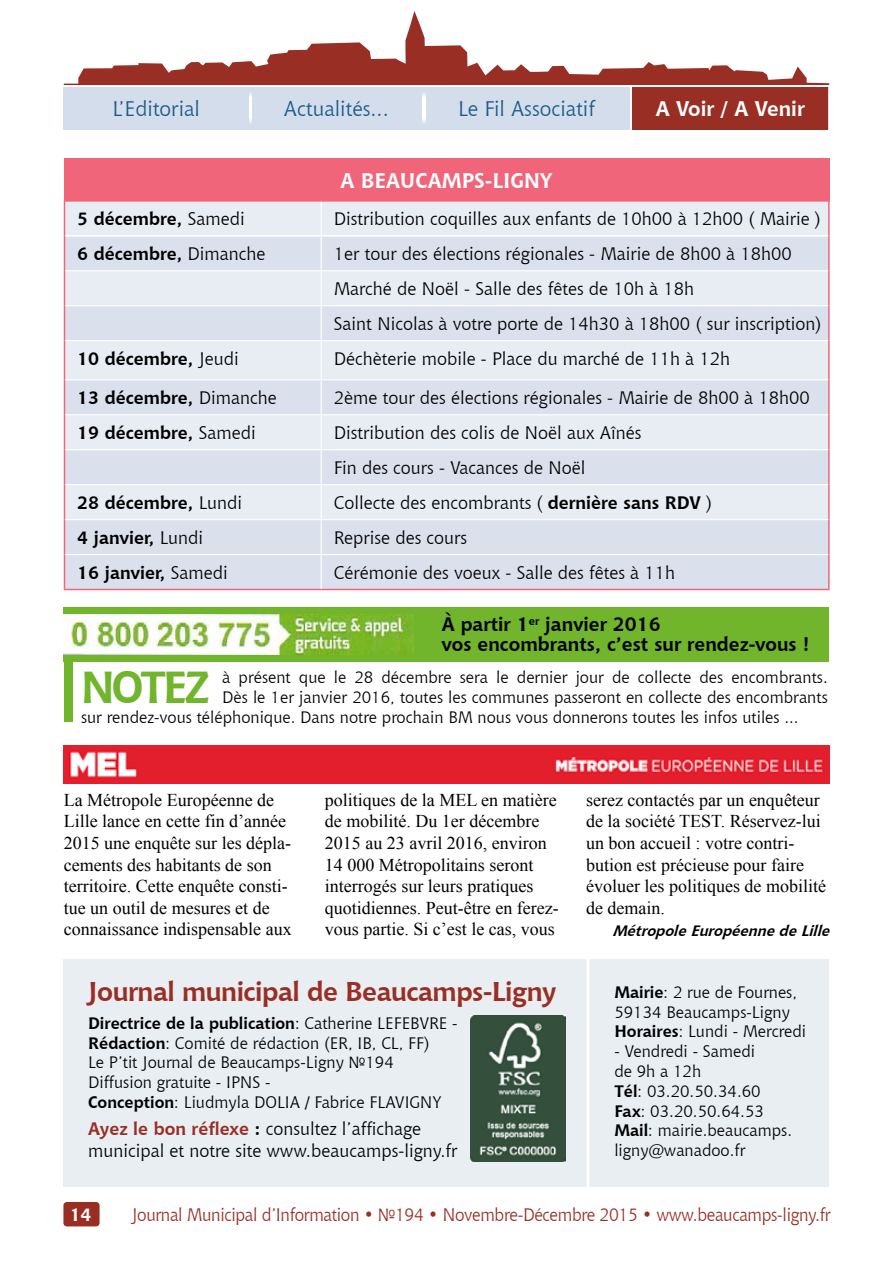
<style>
.page{position:relative;width:893px;height:1263px;background:#fff}
.page>*{position:absolute;margin:0;border:0;box-sizing:border-box;transform-origin:0 0}
.t1{font:700 44.55px "Chianti BT";color:#70b52c}
.t2{font:700 27px "Chianti BT";letter-spacing:-.02em;color:#992f24}
.t3{font:21px "Chianti BT";color:#1c5a85}
.t4{font:700 21px "Chianti BT";color:#fff}
.t5{font:700 19.5px/19.5px "Chianti BT";color:#000}
.t6{font:18px/21.6px "Times New Roman";color:#000}
.t7{font:18px/35px "Chianti BT";color:#000}
.t8{font:700 18px "Chianti BT";color:#000}
.t9{font:18px "Chianti BT";letter-spacing:-.02em;color:#992f24;scale:.95 1}
.t10{font:700 18px "Chianti BT";color:#fff}
.t11{font:16.5px/19.8px "Chianti BT";color:#000}
.t12{font:italic 700 15px "Chianti BT";color:#000}
.s1{font-weight:400}
.s2{font-weight:700}
.s3{font-weight:700;color:#992f24}
</style>
<div class="page">
<svg style="left:64px;top:11px;width:765px;height:74px"></svg>
<div style="left:63px;top:1202px;width:37px;height:24px;background:#992f24;border-radius:3px"></div>
<div style="left:63px;top:87px;width:566px;height:43px;background:#d4ddeb"></div>
<div style="left:64px;top:959px;width:765px;height:227px;background:#e9eef3"></div>
<div style="left:632px;top:87px;width:196px;height:43px;background:#992f24"></div>
<svg style="left:249px;top:93px;width:3px;height:30px"></svg>
<svg style="left:423px;top:93px;width:2px;height:30px"></svg>
<div style="left:64px;top:158px;width:765px;height:43px;background:#f1657a"></div>
<div style="left:65px;top:202px;width:763px;height:33px;background:#e8ecf3"></div>
<svg style="left:65px;top:237px;width:763px;height:352px;background:#dfe5ef"></svg>
<hr style="left:64px;top:200px;width:257px;height:2px;background:#f1657a">
<hr style="left:64px;top:202px;width:1px;height:34px;background:#f1657a">
<hr style="left:321px;top:200px;width:509px;height:2px;background:#f1657a">
<hr style="left:828px;top:202px;width:2px;height:34px;background:#f1657a">
<hr style="left:64px;top:236px;width:1px;height:35px;background:#f1657a">
<hr style="left:828px;top:236px;width:2px;height:35px;background:#f1657a">
<hr style="left:64px;top:271px;width:1px;height:35px;background:#f1657a">
<hr style="left:828px;top:271px;width:2px;height:35px;background:#f1657a">
<hr style="left:64px;top:306px;width:1px;height:35px;background:#f1657a">
<hr style="left:828px;top:306px;width:2px;height:35px;background:#f1657a">
<hr style="left:64px;top:341px;width:1px;height:39px;background:#f1657a">
<hr style="left:828px;top:341px;width:2px;height:39px;background:#f1657a">
<hr style="left:64px;top:380px;width:1px;height:35px;background:#f1657a">
<hr style="left:828px;top:380px;width:2px;height:35px;background:#f1657a">
<hr style="left:64px;top:415px;width:1px;height:35px;background:#f1657a">
<hr style="left:828px;top:415px;width:2px;height:35px;background:#f1657a">
<hr style="left:64px;top:450px;width:1px;height:35px;background:#f1657a">
<hr style="left:828px;top:450px;width:2px;height:35px;background:#f1657a">
<hr style="left:64px;top:485px;width:1px;height:35px;background:#f1657a">
<hr style="left:828px;top:485px;width:2px;height:35px;background:#f1657a">
<hr style="left:64px;top:520px;width:1px;height:35px;background:#f1657a">
<hr style="left:828px;top:520px;width:2px;height:35px;background:#f1657a">
<hr style="left:64px;top:555px;width:1px;height:34px;background:#f1657a">
<hr style="left:828px;top:555px;width:2px;height:34px;background:#f1657a">
<hr style="left:64px;top:589px;width:257px;height:1px;background:#f1657a">
<hr style="left:321px;top:589px;width:509px;height:1px;background:#f1657a">
<hr style="left:321px;top:202px;width:1px;height:33px;background:#fff">
<hr style="left:321px;top:237px;width:1px;height:33px;background:#fff">
<hr style="left:65px;top:270px;width:256px;height:1px;background:#fff">
<hr style="left:321px;top:270px;width:507px;height:1px;background:#fff">
<hr style="left:321px;top:271px;width:1px;height:34px;background:#fff">
<hr style="left:65px;top:305px;width:256px;height:1px;background:#fff">
<hr style="left:321px;top:305px;width:507px;height:1px;background:#fff">
<hr style="left:321px;top:306px;width:1px;height:34px;background:#fff">
<hr style="left:65px;top:340px;width:256px;height:1px;background:#fff">
<hr style="left:321px;top:340px;width:507px;height:1px;background:#fff">
<hr style="left:321px;top:341px;width:1px;height:38px;background:#fff">
<hr style="left:65px;top:379px;width:256px;height:1px;background:#fff">
<hr style="left:321px;top:379px;width:507px;height:1px;background:#fff">
<hr style="left:321px;top:380px;width:1px;height:34px;background:#fff">
<hr style="left:65px;top:414px;width:256px;height:1px;background:#fff">
<hr style="left:321px;top:414px;width:507px;height:1px;background:#fff">
<hr style="left:321px;top:415px;width:1px;height:34px;background:#fff">
<hr style="left:65px;top:449px;width:256px;height:1px;background:#fff">
<hr style="left:321px;top:449px;width:507px;height:1px;background:#fff">
<hr style="left:321px;top:450px;width:1px;height:34px;background:#fff">
<hr style="left:65px;top:484px;width:256px;height:1px;background:#fff">
<hr style="left:321px;top:484px;width:507px;height:1px;background:#fff">
<hr style="left:321px;top:485px;width:1px;height:34px;background:#fff">
<hr style="left:65px;top:519px;width:256px;height:1px;background:#fff">
<hr style="left:321px;top:519px;width:507px;height:1px;background:#fff">
<hr style="left:321px;top:520px;width:1px;height:34px;background:#fff">
<hr style="left:65px;top:554px;width:256px;height:1px;background:#fff">
<hr style="left:321px;top:554px;width:507px;height:1px;background:#fff">
<hr style="left:321px;top:555px;width:1px;height:34px;background:#fff">
<img style="left:64px;top:745px;width:765px;height:38px">
<div style="left:64px;top:645px;width:8px;height:77px;background:#70b52c"></div>
<div style="left:64px;top:607px;width:765px;height:54px;background:#70b52c"></div>
<img style="left:64px;top:615px;width:350px;height:40px">
<img style="left:471px;top:1016px;width:95px;height:145px">
<hr style="left:586px;top:952px;width:3px;height:236px;background:#fff">
<p class="t3" style="left:112px;top:95px;width:89px">L’Editorial</p>
<p class="t3" style="left:284px;top:95px;width:106px">Actualités...</p>
<p class="t3" style="left:458px;top:95px;width:138px">Le Fil Associatif</p>
<p class="t4" style="left:656px;top:94px;width:151px">A Voir / A Venir</p>
<p class="t4" style="left:340px;top:166px;width:214px">A Beaucamps-Ligny</p>
<p class="t8" style="left:77px;top:206px;width:169px">5 décembre, <span class="s1">Samedi</span></p>
<p class="t7" style="left:334px;top:201px;width:489px">Distribution coquilles aux enfants de 10h00 à 12h00 ( Mairie )</p>
<p class="t8" style="left:77px;top:241px;width:190px">6 décembre, <span class="s1">Dimanche</span></p>
<p class="t7" style="left:334px;top:236px;width:489px">1er tour des élections régionales - Mairie de 8h00 à 18h00<br>Marché de Noël - Salle des fêtes de 10h à 18h<br>Saint Nicolas à votre porte de 14h30 à 18h00 ( sur inscription)</p>
<p class="t8" style="left:77px;top:346px;width:163px">10 décembre, <span class="s1">Jeudi</span></p>
<p class="t7" style="left:334px;top:341px;width:398px">Déchèterie mobile - Place du marché de 11h à 12h</p>
<p class="t8" style="left:77px;top:385px;width:201px">13 décembre, <span class="s1">Dimanche</span></p>
<p class="t7" style="left:334px;top:380px;width:477px">2ème tour des élections régionales - Mairie de 8h00 à 18h00</p>
<p class="t8" style="left:77px;top:420px;width:180px">19 décembre, <span class="s1">Samedi</span></p>
<p class="t7" style="left:334px;top:415px;width:309px">Distribution des colis de Noël aux Aînés<br>Fin des cours - Vacances de Noël</p>
<p class="t8" style="left:77px;top:490px;width:166px">28 décembre, <span class="s1">Lundi</span></p>
<p class="t7" style="left:334px;top:485px;width:380px">Collecte des encombrants ( <span class="s2">dernière sans RDV</span> )</p>
<p class="t8" style="left:77px;top:525px;width:127px">4 janvier, <span class="s1">Lundi</span></p>
<p class="t7" style="left:334px;top:519px;width:135px">Reprise des cours</p>
<p class="t8" style="left:77px;top:560px;width:152px">16 janvier, <span class="s1">Samedi</span></p>
<p class="t7" style="left:334px;top:554px;width:343px">Cérémonie des voeux - Salle des fêtes à 11h</p>
<p class="t5" style="left:442px;top:613px;width:369px">à partir 1<sup>er</sup> janvier 2016<br>vos encombrants, c’est sur rendez-vous !</p>
<h1 class="t1" style="left:81px;top:656px;width:130px">Notez</h1>
<p class="t11" style="left:222px;top:667px;width:607px">à présent que le 28 décembre sera le dernier jour de collecte des encombrants.</p>
<p class="t11" style="left:222px;top:687px;width:607px">Dès le 1er janvier 2016, toutes les communes passeront en collecte des encombrants</p>
<p class="t11" style="left:81px;top:707px;width:719px">sur rendez-vous téléphonique. Dans notre prochain BM nous vous donnerons toutes les infos utiles ...</p>
<p class="t6" style="left:64px;top:789px;width:229px">La Métropole Européenne de<br>Lille lance en cette fin d’année<br>2015 une enquête sur les dépla&shy;cements des habitants de son territoire. Cette enquête consti&shy;tue un outil de mesures et de connaissance indispensable aux</p>
<p class="t6" style="left:325px;top:789px;width:235px">politiques de la MEL en matière de mobilité. Du 1er décembre<br>2015 au 23 avril 2016, environ<br>14 000 Métropolitains seront interrogés sur leurs pratiques quotidiennes. Peut-être en ferez&shy;vous partie. Si c’est le cas, vous</p>
<p class="t6" style="left:586px;top:789px;width:241px">serez contactés par un enquêteur de la société TEST. Réservez-lui un bon accueil : votre contri&shy;bution est précieuse pour faire évoluer les politiques de mobilité de demain.</p>
<p class="t12" style="left:612px;top:920px;width:224px">MétropoleEuropéennedeLille</p>
<h2 class="t2" style="left:88px;top:972px;width:470px">Journal municipal de Beaucamps-Ligny</h2>
<p class="t11" style="left:88px;top:1012px;width:371px"><span class="s2">Directrice de la publication</span>: Catherine LEFEBVRE - <span class="s2">Rédaction</span>: Comité de rédaction (ER, IB, CL, FF)<br>Le P’tit Journal de Beaucamps-Ligny №194<br>Diffusion gratuite - IPNS -<br><span class="s2">Conception</span>: Liudmyla DOLIA / Fabrice FLAVIGNY</p>
<p class="t7" style="left:88px;top:1116px;width:371px;line-height:22.5px"><span class="s3">Ayez le bon réflexe</span> <span class="s2">:</span> consultez l’affichage municipal et notre site www.beaucamps-ligny.fr</p>
<p class="t11" style="left:614px;top:981px;width:193px"><span class="s2">Mairie</span>: 2 rue de Fournes,<br>59134 Beaucamps-Ligny<br><span class="s2">Horaires</span>: Lundi - Mercredi</p>
<p class="t11" style="left:614px;top:1041px;width:179px">- Vendredi - Samedi<br>de 9h а 12h<br><span class="s2">Tél</span>: 03.20.50.34.60<br><span class="s2">Fax</span>: 03.20.50.64.53<br><span class="s2">Mail</span>: mairie.beaucamps. ligny@wanadoo.fr</p>
<p class="t10" style="left:70px;top:1201px;width:23px">14</p>
<p class="t9" style="left:132px;top:1202px;width:737px">Journal Municipal d’Information • №194 • Novembre-Décembre 2015 • www.beaucamps-ligny.fr</p>
</div>
